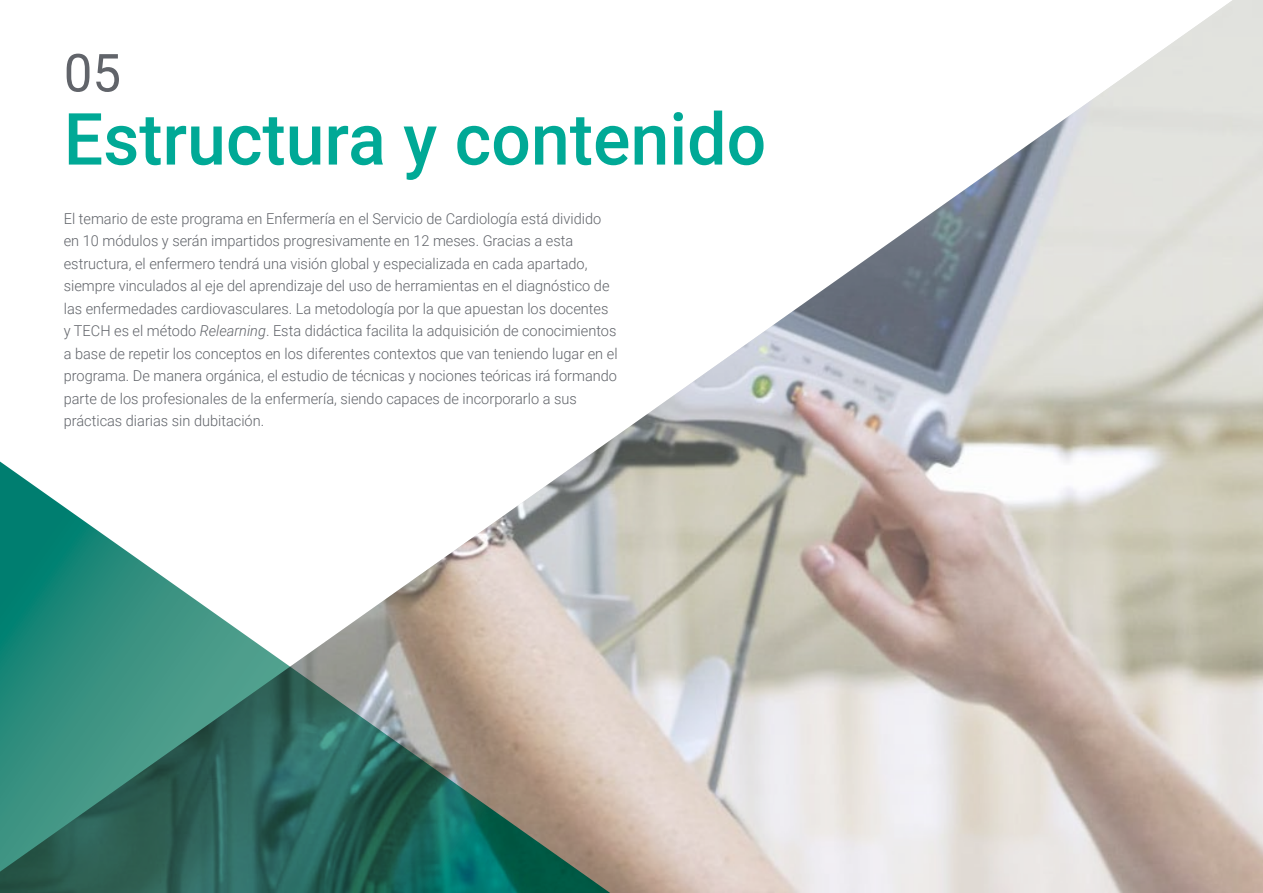
<style>
.page{position:relative;width:1263px;height:893px;background:#fff}
.page>*{position:absolute;margin:0;border:0;box-sizing:border-box;transform-origin:0 0}
.t1{font:500 72px "Roboto";color:#00a996}
.t2{font:52.5px "Roboto";color:#61646a}
.t3{font:300 15px/22.5px "Roboto";color:#61646a}
.s1{font-style:italic}
</style>
<div class="page">
<img style="left:602px;top:0;width:661px;height:893px">
<svg style="left:0;top:446px;width:640px;height:447px"></svg>
<h2 class="t2" style="left:64px;top:36px;width:59px">05</h2>
<h1 class="t1" style="left:64px;top:89px;width:704px">Estructura y contenido</h1>
<p class="t3" style="left:64px;top:207px;width:555px">El temario de este programa en Enfermería en el Servicio de Cardiología está dividido en 10 módulos y serán impartidos progresivamente en 12 meses. Gracias a esta estructura, el enfermero tendrá una visión global y especializada en cada apartado, siempre vinculados al eje del aprendizaje del uso de herramientas en el diagnóstico de las enfermedades cardiovasculares. La metodología por la que apuestan los docentes y TECH es el método <span class="s1">Relearning</span>. Esta didáctica facilita la adquisición de conocimientos a base de repetir los conceptos en los diferentes contextos que van teniendo lugar en el programa. De manera orgánica, el estudio de técnicas y nociones teóricas irá formando parte de los profesionales de la enfermería, siendo capaces de incorporarlo a sus prácticas diarias sin dubitación.</p>
</div>
